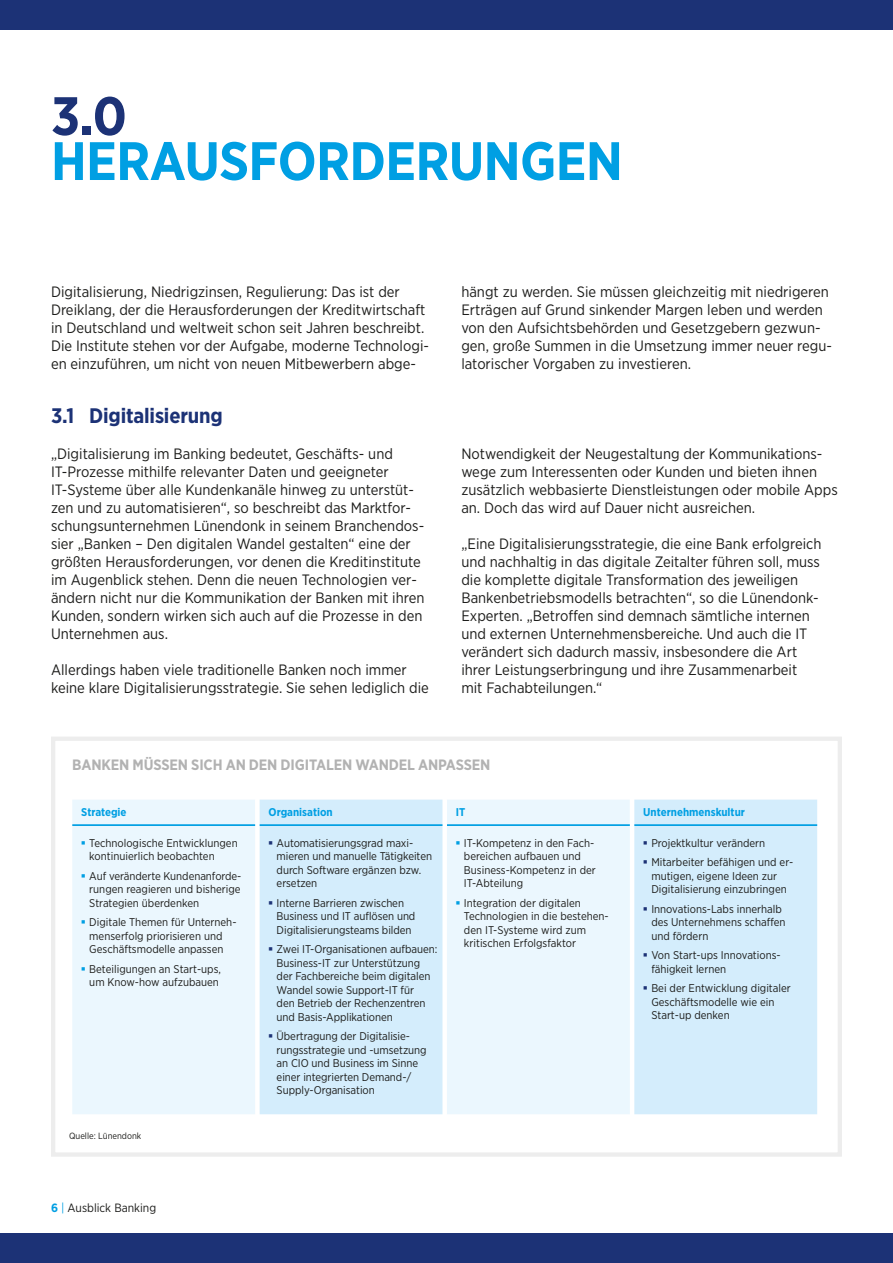
<style>
.page{position:relative;width:893px;height:1263px;background:#fff}
.page>*{position:absolute;margin:0;border:0;box-sizing:border-box;transform-origin:0 0}
.t1{font:700 54px "Gotham Narrow";letter-spacing:-.01em;color:#009fe3}
.t2{font:700 54px "Gotham Narrow";color:#1c3276}
.t3{font:700 21px "Gotham Narrow";letter-spacing:-.01em;color:#1c3276}
.t4{font:15px/18px "Gotham Narrow";color:#1d1d1b}
.t5{font:700 15px "Gotham Narrow";letter-spacing:-.01em;color:#b2b2b2}
.t6{font:12px "Gotham Narrow";color:#1d1d1b}
.t7{font:11.25px/13.5px "Gotham Narrow";color:#1d1d1b}
.t8{font:700 11.25px "Gotham Narrow";color:#009fe3}
.t9{font:9px "Gotham Narrow";color:#1d1d1b}
.s1{font-weight:700;color:#009fe3}
.s2{color:#009fe3}
</style>
<div class="page">
<div style="left:0;top:0;width:893px;height:30px;background:#1c3276"></div>
<div style="left:0;top:1233px;width:893px;height:30px;background:#1c3276"></div>
<div style="left:51px;top:737px;width:791px;height:420px;border:4px solid #ededed"></div>
<div style="left:72px;top:800px;width:188px;height:314px;background:#ebf7fe"></div>
<svg style="left:260px;top:800px;width:557px;height:314px;background:#dcf0fc"></svg>
<hr style="left:72px;top:824px;width:183px;height:2px;background:#009fe3">
<hr style="left:447px;top:824px;width:183px;height:2px;background:#009fe3">
<hr style="left:260px;top:824px;width:182px;height:2px;background:#009fe3">
<hr style="left:634px;top:824px;width:183px;height:2px;background:#009fe3">
<svg style="left:269px;top:947px;width:3px;height:4px"></svg>
<svg style="left:269px;top:1034px;width:3px;height:4px"></svg>
<svg style="left:456px;top:841px;width:4px;height:3px"></svg>
<svg style="left:456px;top:901px;width:4px;height:3px"></svg>
<svg style="left:644px;top:860px;width:3px;height:4px"></svg>
<svg style="left:644px;top:953px;width:3px;height:4px"></svg>
<svg style="left:644px;top:986px;width:3px;height:4px"></svg>
<h1 class="t2" style="left:51px;top:81px;width:77px">3.0</h1>
<h1 class="t1" style="left:51px;top:126px;width:573px">HERAUSFORDERUNGEN</h1>
<p class="t4" style="left:51px;top:282px;width:379px">Digitalisierung, Niedrigzinsen, Regulierung: Das ist der Dreiklang, der die Herausforderungen der Kreditwirtschaft in Deutschland und weltweit schon seit Jahren beschreibt.<br>Die Institute stehen vor der Aufgabe, moderne Technologi&shy;en einzuführen, um nicht von neuen Mitbewerbern abge-</p>
<p class="t4" style="left:461px;top:282px;width:372px">hängt zu werden. Sie müssen gleichzeitig mit niedrigeren Erträgen auf Grund sinkender Margen leben und werden von den Aufsichtsbehörden und Gesetzgebern gezwun&shy;gen, große Summen in die Umsetzung immer neuer regu&shy;latorischer Vorgaben zu investieren.</p>
<h2 class="t3" style="left:51px;top:402px;width:173px">3.1 Digitalisierung</h2>
<p class="t4" style="left:51px;top:444px;width:375px">„Digitalisierung im Banking bedeutet, Geschäfts- und IT-Prozesse mithilfe relevanter Daten und geeigneter IT-Systeme über alle Kundenkanäle hinweg zu unterstüt&shy;zen und zu automatisieren“, so beschreibt das Marktfor&shy;schungsunternehmen Lünendonk in seinem Branchendos&shy;sier „Banken – Den digitalen Wandel gestalten“ eine der größten Herausforderungen, vor denen die Kreditinstitute im Augenblick stehen. Denn die neuen Technologien ver&shy;ändern nicht nur die Kommunikation der Banken mit ihren Kunden, sondern wirken sich auch auf die Prozesse in den Unternehmen aus.</p>
<p class="t4" style="left:51px;top:660px;width:379px">Allerdings haben viele traditionelle Banken noch immer keine klare Digitalisierungsstrategie. Sie sehen lediglich die</p>
<p class="t4" style="left:461px;top:444px;width:378px">Notwendigkeit der Neugestaltung der Kommunikations&shy;wege zum Interessenten oder Kunden und bieten ihnen zusätzlich webbasierte Dienstleistungen oder mobile Apps an. Doch das wird auf Dauer nicht ausreichen.</p>
<p class="t4" style="left:461px;top:534px;width:362px">„Eine Digitalisierungsstrategie, die eine Bank erfolgreich und nachhaltig in das digitale Zeitalter führen soll, muss die komplette digitale Transformation des jeweiligen Bankenbetriebsmodells betrachten“, so die Lünendonk-Experten. „Betroffen sind demnach sämtliche internen und externen Unternehmensbereiche. Und auch die IT verändert sich dadurch massiv, insbesondere die Art ihrer Leistungserbringung und ihre Zusammenarbeit mit Fachabteilungen.“</p>
<p class="t5" style="left:72px;top:755px;width:420px">BANKEN MÜSSEN SICH AN DEN DIGITALEN WANDEL ANPASSEN</p>
<p class="t8" style="left:81px;top:805px;width:47px">Strategie</p>
<p class="t8" style="left:269px;top:805px;width:66px">Organisation</p>
<p class="t8" style="left:456px;top:805px;width:11px">IT</p>
<p class="t8" style="left:643px;top:805px;width:103px">Unternehmenskultur</p>
<p class="t7" style="left:89px;top:836px;width:150px">Technologische Entwicklungen kontinuierlich beobachten</p>
<p class="t7" style="left:89px;top:869px;width:154px;text-align:justify">Auf veränderte Kundenanforde&shy;rungen reagieren und bisherige Strategien überdenken</p>
<p class="t7" style="left:89px;top:915px;width:149px">Digitale Themen für Unterneh&shy;menserfolg priorisieren und<br>Geschäftsmodelle anpassen</p>
<p class="t7" style="left:89px;top:962px;width:133px">Beteiligungen an Start-ups, um Know-how aufzubauen</p>
<p class="t7" style="left:464px;top:836px;width:133px">IT-Kompetenz in den Fach&shy;bereichen aufbauen und<br>Business-Kompetenz in der<br>IT-Abteilung</p>
<p class="t7" style="left:464px;top:896px;width:146px">Integration der digitalen<br>Technologien in die bestehen&shy;den IT-Systeme wird zum kritischen Erfolgsfaktor</p>
<p class="t7" style="left:651px;top:833px;width:144px;line-height:19.5px">Projektkultur verändern<br>Mitarbeiter befähigen und er-</p>
<p class="t7" style="left:651px;top:869px;width:137px">mutigen, eigene Ideen zur<br>Digitalisierung einzubringen</p>
<p class="t7" style="left:651px;top:902px;width:136px">Innovations-Labs innerhalb des Unternehmens schaffen und fördern</p>
<p class="t7" style="left:651px;top:948px;width:131px">Von Start-ups Innovations&shy;fähigkeit lernen</p>
<p class="t7" style="left:651px;top:981px;width:141px">Bei der Entwicklung digitaler<br>Geschäftsmodelle wie ein<br>Start-up denken</p>
<p class="t7" style="left:277px;top:836px;width:157px">Automatisierungsgrad maxi&shy;mieren und manuelle Tätigkeiten durch Software ergänzen bzw. ersetzen</p>
<p class="t7" style="left:277px;top:896px;width:140px">Interne Barrieren zwischen<br>Business und IT auflösen und<br>Digitalisierungsteams bilden</p>
<p class="t7" style="left:277px;top:942px;width:162px">Zwei IT-Organisationen aufbauen:<br>Business-IT zur Unterstützung der Fachbereiche beim digitalen<br>Wandel sowie Support-IT für<br>den Betrieb der Rechenzentren und Basis-Applikationen</p>
<p class="t7" style="left:277px;top:1029px;width:152px">Übertragung der Digitalisie&shy;rungsstrategie und -umsetzung an CIO und Business im Sinne einer integrierten Demand-/<br>Supply-Organisation</p>
<p class="t9" style="left:69px;top:1130px;width:74px">Quelle: Lünendonk</p>
<p class="t6" style="left:51px;top:1200px;width:107px"><span class="s1">6</span> <span class="s2">|</span> Ausblick Banking</p>
</div>
